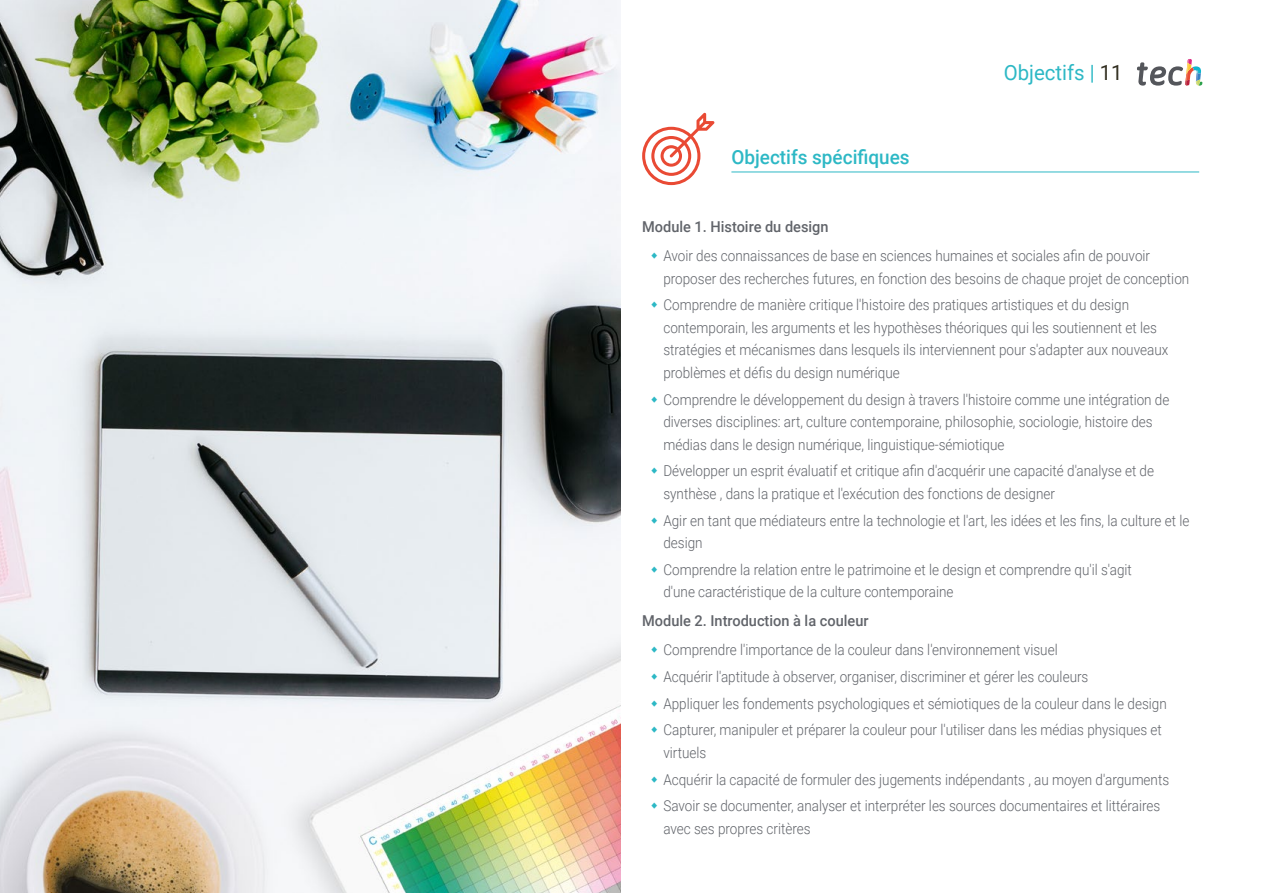
<style>
.page{position:relative;width:1263px;height:893px;background:#fff}
.page>*{position:absolute;margin:0;border:0;box-sizing:border-box;transform-origin:0 0}
.t1{font:21px "Roboto";color:#2db8c5}
.t2{font:500 19.5px "Roboto";color:#2db8c5}
.t3{font:300 15px/22.5px "Roboto";color:#61646a;scale:.9 1}
.t4{font:500 15px "Roboto";color:#61646a}
.s1{color:#312e20}
</style>
<div class="page">
<img style="left:0;top:0;width:621px;height:893px">
<hr style="left:731px;top:172px;width:468px;height:1px;background:#2db8c5">
<svg style="left:642px;top:113px;width:72px;height:72px"></svg>
<svg style="left:1137px;top:59px;width:65px;height:27px"></svg>
<h2 class="t2" style="left:731px;top:143px;width:180px">Objectifs spécifiques</h2>
<h1 class="t1" style="left:1004px;top:57px;width:120px">Objectifs | <span class="s1">11</span></h1>
<p class="t4" style="left:642px;top:217px;width:188px">Module 1. Histoire du design</p>
<p class="t3" style="left:663px;top:244px;width:586px">Avoir des connaissances de base en sciences humaines et sociales afin de pouvoir proposer des recherches futures, en fonction des besoins de chaque projet de conception</p>
<p class="t3" style="left:663px;top:293px;width:562px">Comprendre de manière critique l'histoire des pratiques artistiques et du design contemporain, les arguments et les hypothèses théoriques qui les soutiennent et les stratégies et mécanismes dans lesquels ils interviennent pour s'adapter aux nouveaux problèmes et défis du design numérique</p>
<p class="t3" style="left:663px;top:387px;width:564px">Comprendre le développement du design à travers l'histoire comme une intégration de diverses disciplines: art, culture contemporaine, philosophie, sociologie, histoire des médias dans le design numérique, linguistique-sémiotique</p>
<p class="t3" style="left:663px;top:459px;width:547px">Développer un esprit évaluatif et critique afin d'acquérir une capacité d'analyse et de synthèse , dans la pratique et l'exécution des fonctions de designer</p>
<p class="t3" style="left:663px;top:508px;width:586px">Agir en tant que médiateurs entre la technologie et l'art, les idées et les fins, la culture et le design</p>
<p class="t3" style="left:663px;top:558px;width:522px">Comprendre la relation entre le patrimoine et le design et comprendre qu'il s'agit d'une caractéristique de la culture contemporaine</p>
<p class="t4" style="left:642px;top:611px;width:228px">Module 2. Introduction à la couleur</p>
<p class="t3" style="left:663px;top:636px;width:561px;line-height:26.7px">Comprendre l'importance de la couleur dans l'environnement visuel<br>Acquérir l'aptitude à observer, organiser, discriminer et gérer les couleurs<br>Appliquer les fondements psychologiques et sémiotiques de la couleur dans le design Capturer, manipuler et préparer la couleur pour l'utiliser dans les médias physiques et</p>
<p class="t3" style="left:663px;top:739px;width:563px;line-height:26.7px">virtuels<br>Acquérir la capacité de formuler des jugements indépendants , au moyen d'arguments<br>Savoir se documenter, analyser et interpréter les sources documentaires et littéraires</p>
<p class="t3" style="left:663px;top:817px;width:165px">avec ses propres critères</p>
</div>
